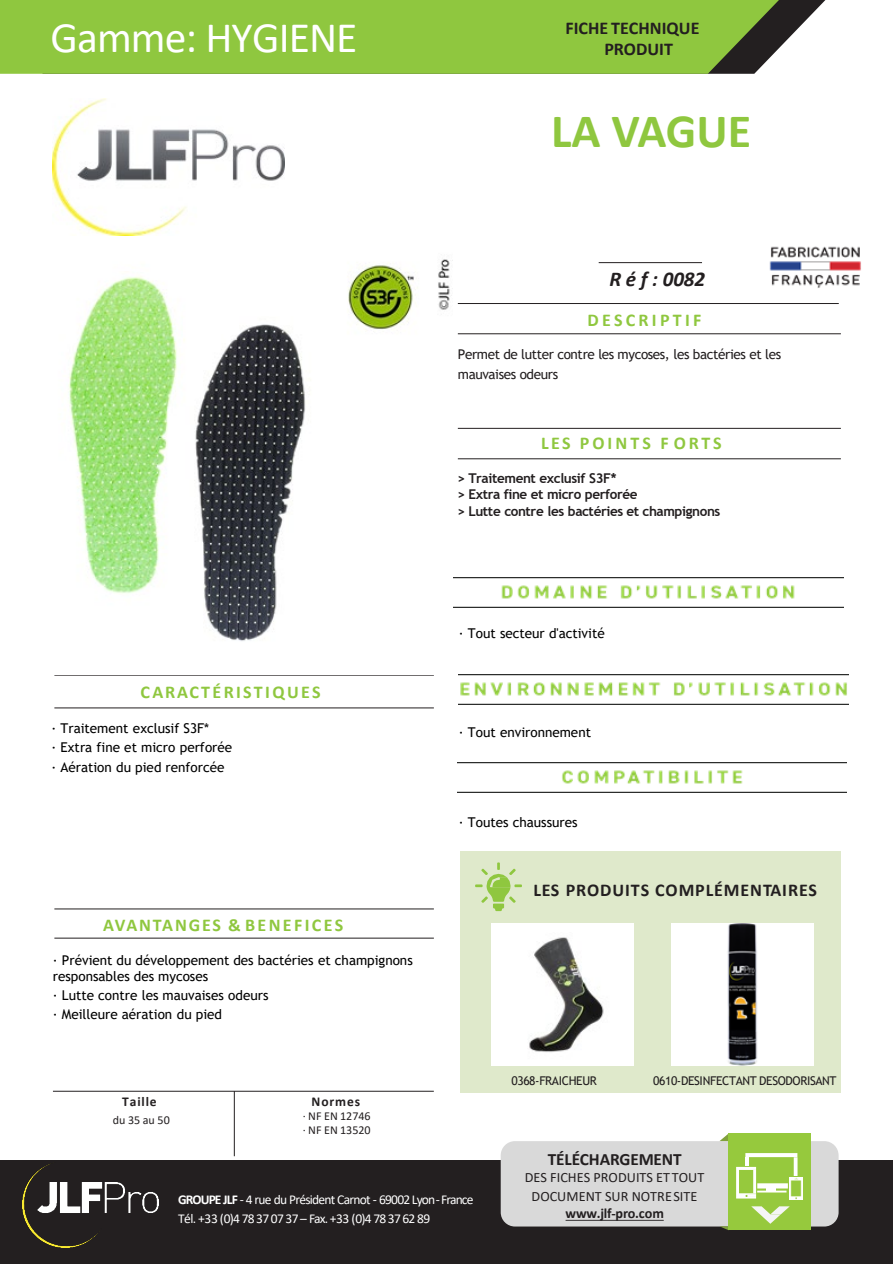
<style>
.page{position:relative;width:893px;height:1264px;background:#fff}
.page>*{position:absolute;margin:0;border:0;box-sizing:border-box;transform-origin:0 0}
.t1{font:700 48px "Calibri";color:#8fc73f}
.t2{font:43.5px "Calibri";letter-spacing:-.02em;color:#fff}
.t3{font:italic 700 21px "Calibri";color:#231f20}
.t4{font:700 18px "Calibri";letter-spacing:.05em;color:#231f20}
.t5{font:700 18px/21.6px "Calibri";color:#231f20}
.t6{font:700 18px "Calibri";letter-spacing:.105em;color:#8fc73f}
.t7{font:700 18px "Calibri";letter-spacing:.13em;color:#8fc73f}
.t8{font:700 18px "Calibri";letter-spacing:.16em;color:#8fc73f}
.t9{font:700 18px "Calibri";letter-spacing:.18em;color:#8fc73f}
.t10{font:700 17.25px "Calibri";letter-spacing:-.01em;color:#231f20}
.t11{font:14.25px "Calibri";letter-spacing:.005em;color:#231f20}
.t12{font:700 14.25px "Calibri";letter-spacing:-.01em;color:#231f20}
.t13{font:13.5px/19.2px "Trebuchet MS";color:#000}
.t14{font:13.5px "Calibri";letter-spacing:-.055em;color:#fff}
.t15{font:700 13.5px/16.2px "Trebuchet MS";letter-spacing:-.03em;color:#231f20}
.t16{font:13.5px/19.8px "Trebuchet MS";letter-spacing:-.025em;color:#231f20}
.t17{font:700 13.5px "Calibri";letter-spacing:.065em;color:#231f20}
.t18{font:12px "Trebuchet MS";letter-spacing:-.03em;color:#231f20}
.t19{font:12px/14.4px "Calibri";color:#231f20}
.s1{font-weight:700}
</style>
<div class="page">
<div style="left:0;top:1159px;width:892px;height:104px;background:#231f20"></div>
<div style="left:500px;top:1140px;width:338px;height:86px;background:#d9d9d9;border-radius:14px"></div>
<hr style="left:598px;top:262px;width:104px;height:1px;background:#231f20">
<hr style="left:458px;top:428px;width:382px;height:1px;background:#231f20">
<hr style="left:458px;top:303px;width:380px;height:1px;background:#231f20">
<hr style="left:458px;top:458px;width:382px;height:1px;background:#231f20">
<hr style="left:458px;top:333px;width:382px;height:1px;background:#231f20">
<hr style="left:54px;top:674px;width:380px;height:1px;background:#231f20">
<hr style="left:54px;top:908px;width:380px;height:1px;background:#231f20">
<hr style="left:54px;top:707px;width:380px;height:1px;background:#231f20">
<hr style="left:54px;top:937px;width:380px;height:1px;background:#231f20">
<div style="left:459px;top:851px;width:381px;height:241px;background:#dfe9cb"></div>
<svg style="left:778px;top:0;width:47px;height:49px"></svg>
<div style="left:0;top:0;width:778px;height:74px;background:#8fc73f"></div>
<hr style="left:53px;top:1090px;width:381px;height:1px;background:#231f20">
<hr style="left:234px;top:1090px;width:1px;height:65px;background:#231f20">
<svg style="left:475px;top:862px;width:47px;height:48px"></svg>
<svg style="left:565px;top:1219px;width:98px;height:1px"></svg>
<svg style="left:719px;top:1226px;width:9px;height:3px"></svg>
<svg style="left:721px;top:1134px;width:7px;height:6px"></svg>
<div style="left:728px;top:1133px;width:82px;height:96px;background:#96c93d"></div>
<svg style="left:751px;top:1206px;width:38px;height:17px"></svg>
<hr style="left:757px;top:1190px;width:29px;height:2px;background:#fff">
<svg style="left:766px;top:1188px;width:9px;height:2px"></svg>
<svg style="left:757px;top:1183px;width:30px;height:5px"></svg>
<svg style="left:793px;top:1156px;width:4px;height:19px"></svg>
<svg style="left:745px;top:1153px;width:52px;height:3px"></svg>
<svg style="left:736px;top:1156px;width:20px;height:42px"></svg>
<hr style="left:753px;top:1169px;width:3px;height:23px;background:#fff">
<img style="left:789px;top:1177px;width:13px;height:21px">
<img style="left:23px;top:1164px;width:135px;height:83px">
<img style="left:457px;top:762px;width:389px;height:30px">
<img style="left:454px;top:577px;width:389px;height:30px">
<img style="left:459px;top:674px;width:389px;height:30px">
<img style="left:53px;top:98px;width:232px;height:137px">
<img style="left:769px;top:246px;width:92px;height:42px">
<img style="left:671px;top:923px;width:142px;height:142px">
<img style="left:491px;top:923px;width:142px;height:142px">
<img style="left:68px;top:259px;width:385px;height:382px">
<h2 class="t2" style="left:50px;top:8px;width:308px">Gamme: HYGIENE</h2>
<p class="t5" style="left:604px;top:17px;width:97px;text-indent:-39px">FICHE TECHNIQUE<br>PRODUIT</p>
<p class="t1" style="left:551px;top:97px;width:202px">LA VAGUE</p>
<p class="t7" style="left:141px;top:678px;width:182px">CARACTÉRISTIQUES</p>
<p class="t13" style="left:52px;top:718px;width:182px">· Traitement exclusif S3F*<br>· Extra fine et micro perforée · Aération du pied renforcée</p>
<p class="t6" style="left:103px;top:911px;width:242px">AVANTANGES &amp; BENEFICES</p>
<p class="t13" style="left:53px;top:951px;width:361px;line-height:16.2px">· Prévient du développement des bactéries et champignons responsables des mycoses</p>
<p class="t13" style="left:53px;top:985px;width:217px">· Lutte contre les mauvaises odeurs · Meilleure aération du pied</p>
<p class="t17" style="left:122px;top:1091px;width:36px">Taille</p>
<p class="t19" style="left:113px;top:1112px;width:59px">du 35 au 50</p>
<p class="t17" style="left:311px;top:1091px;width:50px">Normes</p>
<p class="t19" style="left:303px;top:1108px;width:70px">· NF EN 12746 · NF EN 13520</p>
<p class="t3" style="left:609px;top:264px;width:97px">R é f : 0082</p>
<p class="t9" style="left:587px;top:307px;width:115px">DESCRIPTIF</p>
<p class="t16" style="left:458px;top:344px;width:325px">Permet de lutter contre les mycoses, les bactéries et les mauvaises odeurs</p>
<p class="t8" style="left:541px;top:430px;width:182px">LES POINTS F ORTS</p>
<p class="t15" style="left:457px;top:470px;width:265px">&gt; Traitement exclusif S3F*<br>&gt; Extra fine et micro perforée<br>&gt; Lutte contre les bactéries et champignons</p>
<p class="t13" style="left:459px;top:623px;width:147px">· Tout secteur d'activité</p>
<p class="t13" style="left:459px;top:722px;width:134px">· Tout environnement</p>
<p class="t13" style="left:459px;top:812px;width:120px">· Toutes chaussures</p>
<p class="t4" style="left:533px;top:877px;width:285px">LES PRODUITS COMPLÉMENTAIRES</p>
<p class="t18" style="left:511px;top:1073px;width:87px">0368-FRAICHEUR</p>
<p class="t18" style="left:653px;top:1073px;width:185px">0610-DESINFECTANT DESODORISANT</p>
<p class="t14" style="left:178px;top:1190px;width:297px"><span class="s1">GROUPE JLF</span> - 4 rue du Président Carnot - 69002 Lyon-France</p>
<p class="t14" style="left:178px;top:1208px;width:253px">Tél. +33 (0)4783707 37– Fax.+33 (0)4783762 89</p>
<p class="t10" style="left:547px;top:1146px;width:135px">TÉLÉCHARGEMENT</p>
<p class="t11" style="left:524px;top:1167px;width:181px">DES FICHES PRODUITS ETTOUT</p>
<p class="t11" style="left:531px;top:1186px;width:167px">DOCUMENT SUR NOTRESITE</p>
<p class="t12" style="left:565px;top:1203px;width:100px">www.jlf-pro.com</p>
</div>
